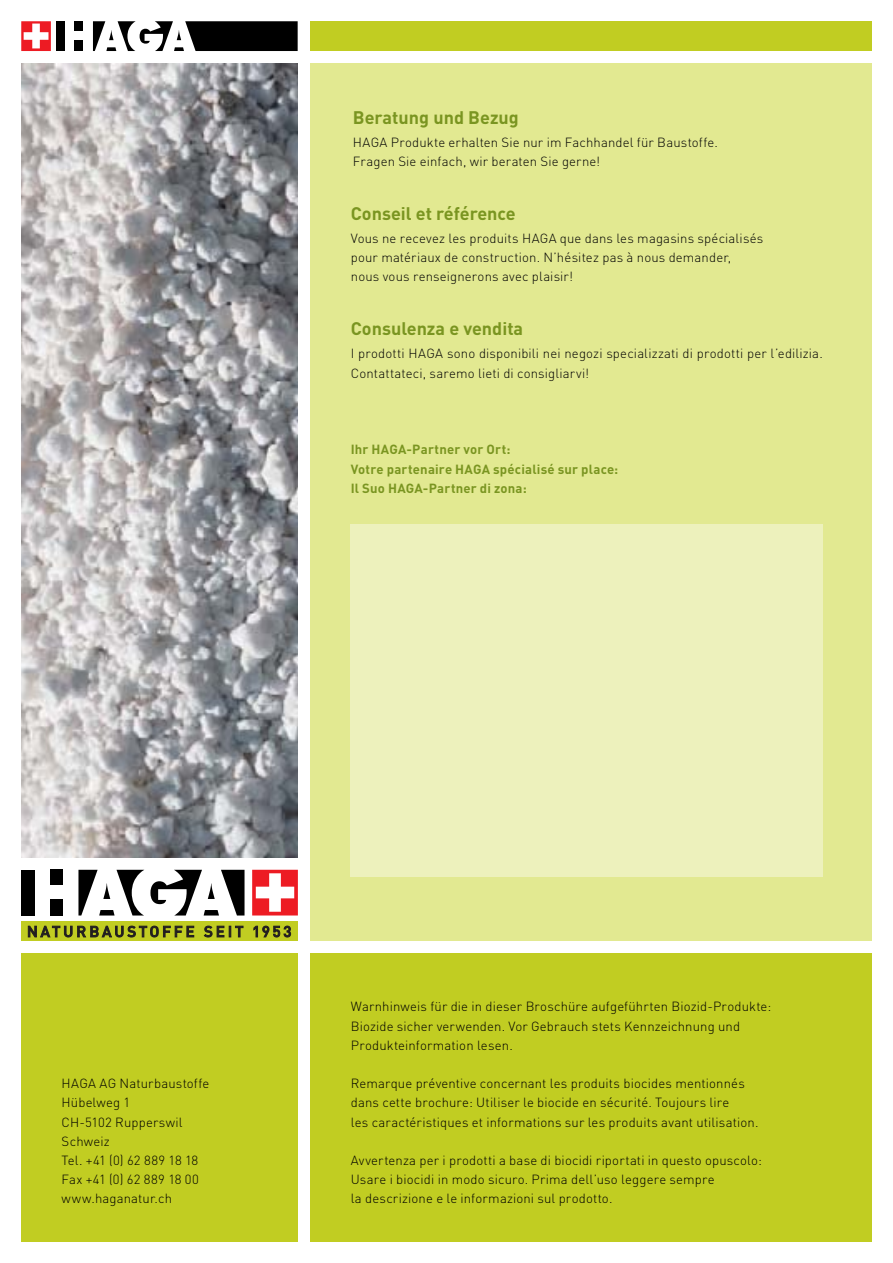
<style>
.page{position:relative;width:893px;height:1263px;background:#fff}
.page>*{position:absolute;margin:0;border:0;box-sizing:border-box;transform-origin:0 0}
.t1{font:700 18px "DIN";color:#7a9521}
.t2{font:300 13.2px/19.2px "DIN";letter-spacing:.01em;color:#000}
.t3{font:700 13.2px/19.2px "DIN";letter-spacing:.015em;color:#7a9521}
</style>
<div class="page">
<div style="left:310px;top:21px;width:562px;height:30px;background:#c1cd22"></div>
<svg style="left:21px;top:21px;width:30px;height:30px"></svg>
<div style="left:56px;top:21px;width:9px;height:30px;background:#000"></div>
<div style="left:75px;top:21px;width:8px;height:10px;background:#000"></div>
<div style="left:75px;top:41px;width:8px;height:10px;background:#000"></div>
<svg style="left:93px;top:21px;width:205px;height:30px"></svg>
<img style="left:21px;top:64px;width:277px;height:794px">
<div style="left:310px;top:954px;width:562px;height:288px;background:#c1cd22"></div>
<div style="left:310px;top:64px;width:562px;height:877px;background:#e2e991"></div>
<div style="left:351px;top:525px;width:472px;height:352px;background:#edf1bc"></div>
<div style="left:21px;top:954px;width:277px;height:288px;background:#c1cd22"></div>
<div style="left:21px;top:922px;width:277px;height:19px;background:#c1cd22"></div>
<svg style="left:252px;top:870px;width:46px;height:45px"></svg>
<div style="left:21px;top:870px;width:14px;height:45px;background:#000"></div>
<div style="left:50px;top:870px;width:13px;height:15px;background:#000"></div>
<div style="left:50px;top:899px;width:13px;height:16px;background:#000"></div>
<svg style="left:150px;top:870px;width:95px;height:45px"></svg>
<svg style="left:78px;top:870px;width:66px;height:45px"></svg>
<svg style="left:28px;top:925px;width:166px;height:13px"></svg>
<svg style="left:204px;top:925px;width:40px;height:12px"></svg>
<svg style="left:253px;top:925px;width:38px;height:12px"></svg>
<h1 class="t1" style="left:353px;top:105px;width:167px">Beratung und Bezug</h1>
<p class="t2" style="left:353px;top:133px;width:366px">HAGA Produkte erhalten Sie nur im Fachhandel für Baustoffe.<br>Fragen Sie einfach, wir beraten Sie gerne!</p>
<h1 class="t1" style="left:351px;top:201px;width:166px">Conseil et référence</h1>
<p class="t2" style="left:351px;top:229px;width:414px">Vous ne recevez les produits HAGA que dans les magasins spécialisés pour matériaux de construction. N’hésitez pas à nous demander,<br>nous vous renseignerons avec plaisir!</p>
<h1 class="t1" style="left:351px;top:317px;width:174px">Consulenza e vendita</h1>
<p class="t2" style="left:351px;top:344px;width:473px">I prodotti HAGA sono disponibili nei negozi specializzati di prodotti per l’edilizia.<br>Contattateci, saremo lieti di consigliarvi!</p>
<p class="t3" style="left:351px;top:439px;width:269px">I hr HAGA-Partner vor Ort:<br>Votre partenaire HAGA spécialisé sur place:<br>I l Suo HAGA-Partner di zona:</p>
<p class="t2" style="left:62px;top:1074px;width:149px">HAGA AG Naturbaustoffe<br>Hübelweg 1<br>CH-5102 Rupperswil<br>Schweiz<br>Tel. +41 (0) 62 889 18 18<br>Fax +41 (0) 62 889 18 00 www.haganatur.ch</p>
<p class="t2" style="left:351px;top:997px;width:422px">Warnhinweis für die in dieser Broschüre aufgeführten Biozid-Produkte:<br>Biozide sicher verwenden. Vor Gebrauch stets Kennzeichnung und<br>Produkteinformation lesen.</p>
<p class="t2" style="left:351px;top:1074px;width:409px">Remarque préventive concernant les produits biocides mentionnés dans cette brochure: Utiliser le biocide en sécurité. Toujours lire<br>les caractéristiques et informations sur les produits avant utilisation.</p>
<p class="t2" style="left:351px;top:1150px;width:413px">Avvertenza per i prodotti a base di biocidi riportati in questo opuscolo:<br>Usare i biocidi in modo sicuro. Prima dell’uso leggere sempre<br>la descrizione e le informazioni sul prodotto.</p>
</div>
